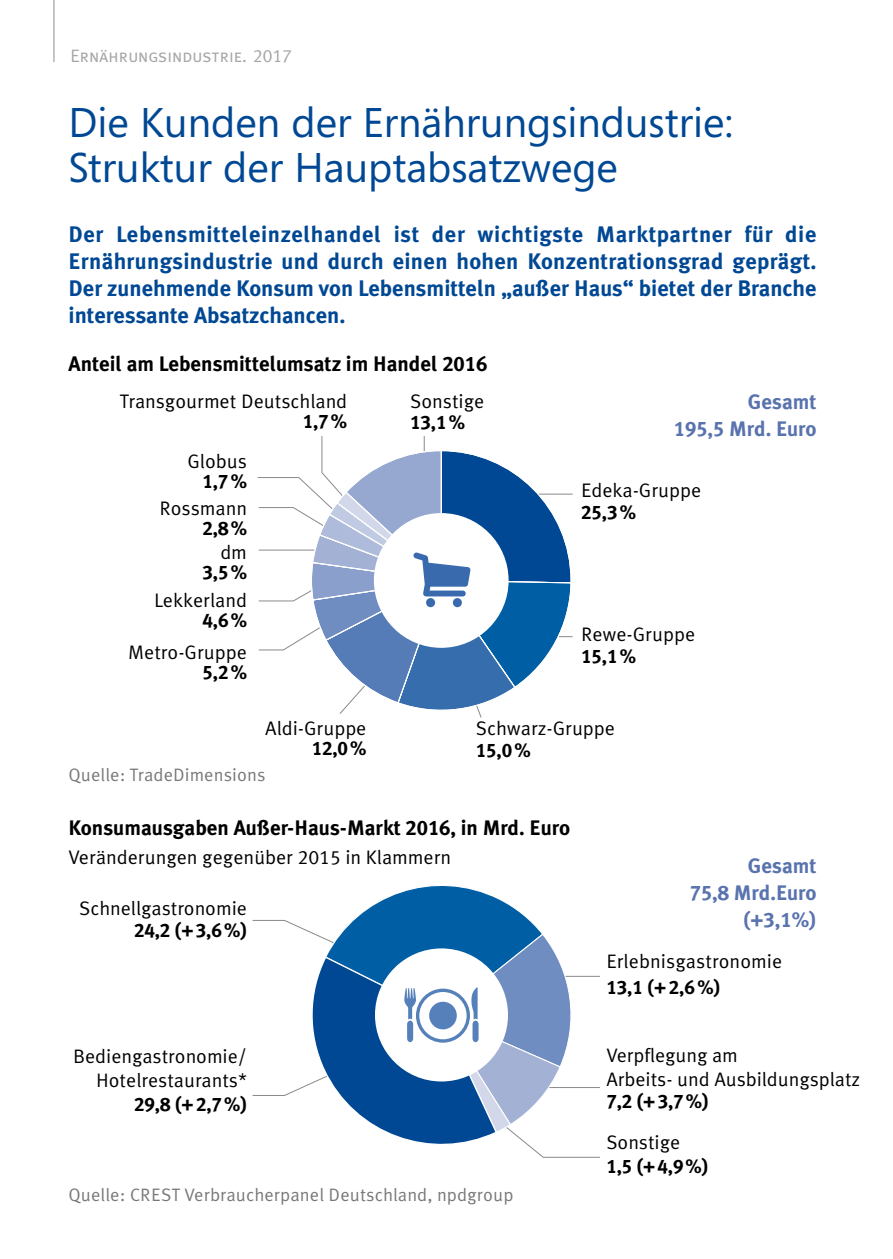
<style>
.page{position:relative;width:893px;height:1259px;background:#fff}
.page>*{position:absolute;margin:0;border:0;box-sizing:border-box;transform-origin:0 0}
.t1{font:41.4px/45px "Segoe";color:#004894}
.t2{font:700 22.5px/27px "Meta Korrespondenz";color:#004894;text-align:justify}
.t3{font:700 21px "Meta Korrespondenz";color:#000}
.t4{font:700 21px/27px "Meta Korrespondenz";color:#5973af;text-align:right}
.t5{font:19.5px/24px "Meta Korrespondenz";letter-spacing:-.005em;color:#000}
.t6{font:700 19.5px "Meta Korrespondenz";letter-spacing:-.005em;color:#000}
.t7{font:18px "Meta Korrespondenz";color:#77787a}
.t8{font:18px "Meta Caps";color:#a5a6a8}
</style>
<div class="page">
<hr style="left:53px;top:0;width:2px;height:62px;background:#b1b3b4">
<hr style="left:514px;top:493px;width:59px;height:1px;background:#898a8c">
<hr style="left:540px;top:636px;width:33px;height:1px;background:#898a8c">
<svg style="left:257px;top:436px;width:315px;height:282px"></svg>
<svg style="left:252px;top:885px;width:348px;height:273px"></svg>
<p class="t8" style="left:71px;top:45px;width:223px">Ernährungsindustrie. 2017</p>
<h1 class="t1" style="left:69px;top:98px;width:666px">Die Kunden der Ernährungsindustrie:<br>Struktur der Hauptabsatzwege</h1>
<p class="t2" style="left:69px;top:220px;width:749px">Der Lebensmitteleinzelhandel ist der wichtigste Marktpartner für die Ernährungsindustrie und durch einen hohen Konzentrationsgrad geprägt.<br>Der zunehmende Konsum von Lebensmitteln „außer Haus“ bietet der Branche interessante Absatzchancen.</p>
<p class="t3" style="left:69px;top:351px;width:420px">Anteil am Lebensmittelumsatz im Handel 2016</p>
<p class="t5" style="left:120px;top:389px;width:229px">Transgourmet Deutschland</p>
<p class="t6" style="left:303px;top:410px;width:46px">1,7%</p>
<p class="t5" style="left:187px;top:448px;width:61px">Globus</p>
<p class="t6" style="left:203px;top:469px;width:46px">1,7%</p>
<p class="t5" style="left:160px;top:496px;width:89px">Rossmann</p>
<p class="t6" style="left:203px;top:516px;width:46px">2,8%</p>
<p class="t5" style="left:220px;top:540px;width:28px">dm</p>
<p class="t6" style="left:203px;top:560px;width:46px">3,5%</p>
<p class="t5" style="left:154px;top:588px;width:94px">Lekkerland</p>
<p class="t6" style="left:203px;top:608px;width:46px">4,6%</p>
<p class="t5" style="left:128px;top:640px;width:120px">Metro-Gruppe</p>
<p class="t6" style="left:203px;top:660px;width:46px">5,2%</p>
<p class="t5" style="left:410px;top:389px;width:76px">Sonstige</p>
<p class="t6" style="left:410px;top:411px;width:56px">13,1%</p>
<p class="t4" style="left:674px;top:388px;width:144px">Gesamt<br>195,5 Mrd. Euro</p>
<p class="t5" style="left:581px;top:478px;width:122px">Edeka-Gruppe</p>
<p class="t6" style="left:581px;top:500px;width:56px">25,3%</p>
<p class="t5" style="left:581px;top:622px;width:116px">Rewe-Gruppe</p>
<p class="t6" style="left:581px;top:644px;width:56px">15,1%</p>
<p class="t5" style="left:265px;top:716px;width:103px">Aldi-Gruppe</p>
<p class="t6" style="left:312px;top:737px;width:56px">12,0%</p>
<p class="t7" style="left:69px;top:765px;width:198px">Quelle: TradeDimensions</p>
<p class="t5" style="left:476px;top:716px;width:141px">Schwarz-Gruppe</p>
<p class="t6" style="left:476px;top:739px;width:56px">15,0%</p>
<p class="t3" style="left:69px;top:815px;width:503px">Konsumausgaben Außer-Haus-Markt 2016, in Mrd. Euro</p>
<p class="t5" style="left:69px;top:845px;width:384px">Veränderungen gegenüber 2015 in Klammern</p>
<p class="t5" style="left:79px;top:895px;width:169px">Schnellgastronomie</p>
<p class="t6" style="left:134px;top:918px;width:114px">24,2 (+3,6%)</p>
<p class="t5" style="left:73px;top:1043px;width:175px;text-align:right">Bediengastronomie/<br>Hotelrestaurants*</p>
<p class="t6" style="left:134px;top:1092px;width:114px">29,8 (+2,7%)</p>
<p class="t7" style="left:69px;top:1184px;width:447px">Quelle: CREST Verbraucherpanel Deutschland, npdgroup</p>
<p class="t4" style="left:690px;top:852px;width:128px">Gesamt<br>75,8 Mrd.Euro (+3,1%)</p>
<p class="t5" style="left:606px;top:948px;width:178px">Erlebnisgastronomie</p>
<p class="t6" style="left:606px;top:975px;width:116px">13,1 (+2,6%)</p>
<p class="t5" style="left:606px;top:1043px;width:256px">Verpflegung am<br>Arbeits- und Ausbildungsplatz</p>
<p class="t6" style="left:606px;top:1090px;width:104px">7,2 (+3,7%)</p>
<p class="t5" style="left:606px;top:1130px;width:76px">Sonstige</p>
<p class="t6" style="left:606px;top:1155px;width:104px">1,5 (+4,9%)</p>
</div>
